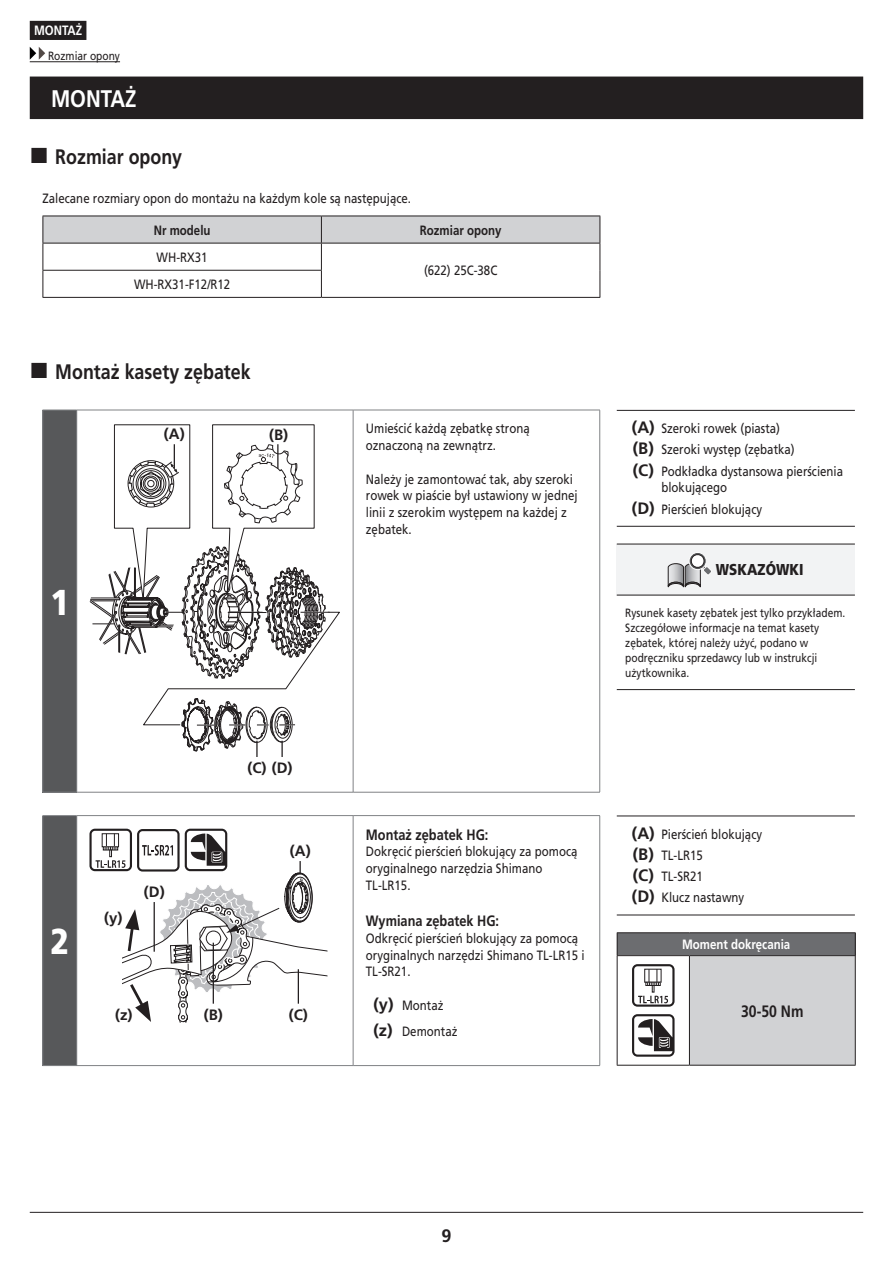
<style>
.page{position:relative;width:893px;height:1263px;background:#fff}
.page>*{position:absolute;margin:0;border:0;box-sizing:border-box;transform-origin:0 0}
.t1{font:900 36px "Frutiger LT Pro";color:#fff;scale:.85 1}
.t2{font:700 24px "Frutiger LT Pro";color:#fff;scale:.85 1}
.t3{font:700 21px "Frutiger LT Pro";color:#231f20;scale:.85 1}
.t4{font:700 18px "Frutiger LT Pro";color:#231f20}
.t5{font:700 16.5px "Frutiger LT Pro";color:#231f20;scale:.85 1}
.t6{font:900 15.75px "Frutiger LT Pro";color:#231f20;scale:.85 1}
.t7{font:700 15px "Frutiger LT Pro";color:#231f20;scale:.85 1}
.t8{font:700 15px "Frutiger LT Pro";color:#231f20}
.t9{font:13.5px/16.8px "Frutiger LT Pro";color:#231f20;scale:.85 1}
.t10{font:700 13.5px "Frutiger LT Pro";color:#fff;scale:.85 1}
.t11{font:700 13.5px "Frutiger LT Pro";color:#231f20;scale:.85 1}
.t12{font:12px/15px "Frutiger LT Pro";color:#231f20;scale:.85 1}
.s1{font-weight:700;font-size:16.5px}
</style>
<div class="page">
<hr style="left:30px;top:1212px;width:833px;height:1px;background:#231f20">
<div style="left:30px;top:21px;width:56px;height:19px;background:#231f20"></div>
<hr style="left:30px;top:61px;width:90px;height:1px;background:#231f20">
<svg style="left:30px;top:47px;width:15px;height:13px"></svg>
<div style="left:30px;top:77px;width:833px;height:42px;background:#231f20"></div>
<hr style="left:321px;top:297px;width:279px;height:1px;background:#231f20">
<svg style="left:43px;top:216px;width:558px;height:81px"></svg>
<hr style="left:43px;top:297px;width:278px;height:1px;background:#231f20">
<div style="left:43px;top:410px;width:34px;height:382px;background:#57585a"></div>
<hr style="left:43px;top:410px;width:34px;height:1px;background:#808285">
<hr style="left:42px;top:410px;width:1px;height:382px;background:#808285">
<hr style="left:77px;top:410px;width:276px;height:1px;background:#808285">
<hr style="left:76px;top:410px;width:1px;height:382px;background:#808285">
<hr style="left:353px;top:410px;width:247px;height:1px;background:#808285">
<hr style="left:353px;top:410px;width:1px;height:382px;background:#808285">
<hr style="left:599px;top:410px;width:1px;height:382px;background:#808285">
<hr style="left:43px;top:792px;width:34px;height:1px;background:#808285">
<hr style="left:77px;top:792px;width:276px;height:1px;background:#808285">
<hr style="left:353px;top:792px;width:247px;height:1px;background:#808285">
<svg style="left:89px;top:424px;width:251px;height:333px"></svg>
<hr style="left:617px;top:526px;width:238px;height:1px;background:#231f20">
<hr style="left:617px;top:410px;width:238px;height:1px;background:#231f20">
<div style="left:617px;top:544px;width:238px;height:51px;background:#f2f3f4"></div>
<hr style="left:617px;top:544px;width:238px;height:1px;background:#231f20">
<hr style="left:617px;top:595px;width:238px;height:1px;background:#231f20">
<hr style="left:617px;top:689px;width:238px;height:1px;background:#231f20">
<div style="left:689px;top:552px;width:18px;height:18px;border:1px solid #fff;border-radius:50%"></div>
<svg style="left:668px;top:554px;width:43px;height:33px"></svg>
<div style="left:43px;top:815px;width:34px;height:250px;background:#57585a"></div>
<hr style="left:43px;top:815px;width:34px;height:1px;background:#808285">
<hr style="left:42px;top:816px;width:1px;height:249px;background:#808285">
<hr style="left:77px;top:815px;width:276px;height:1px;background:#808285">
<hr style="left:76px;top:816px;width:1px;height:249px;background:#808285">
<hr style="left:353px;top:815px;width:247px;height:1px;background:#808285">
<hr style="left:353px;top:816px;width:1px;height:249px;background:#808285">
<hr style="left:599px;top:816px;width:1px;height:249px;background:#808285">
<hr style="left:43px;top:1065px;width:34px;height:1px;background:#808285">
<hr style="left:77px;top:1065px;width:276px;height:1px;background:#808285">
<hr style="left:353px;top:1065px;width:247px;height:1px;background:#808285">
<svg style="left:89px;top:829px;width:238px;height:194px"></svg>
<hr style="left:617px;top:915px;width:238px;height:1px;background:#231f20">
<hr style="left:617px;top:815px;width:238px;height:1px;background:#231f20">
<div style="left:617px;top:933px;width:238px;height:23px;background:#6c6d70"></div>
<div style="left:689px;top:956px;width:166px;height:109px;background:#d1d2d4"></div>
<hr style="left:617px;top:932px;width:72px;height:1px;background:#231f20">
<svg style="left:617px;top:933px;width:1px;height:22px"></svg>
<hr style="left:689px;top:932px;width:167px;height:1px;background:#231f20">
<svg style="left:855px;top:933px;width:1px;height:22px"></svg>
<hr style="left:617px;top:955px;width:72px;height:1px;background:#231f20">
<hr style="left:617px;top:956px;width:1px;height:109px;background:#231f20">
<hr style="left:689px;top:955px;width:167px;height:1px;background:#231f20">
<hr style="left:689px;top:956px;width:1px;height:109px;background:#231f20">
<hr style="left:855px;top:956px;width:1px;height:109px;background:#231f20">
<hr style="left:617px;top:1065px;width:72px;height:1px;background:#231f20">
<hr style="left:689px;top:1065px;width:167px;height:1px;background:#231f20">
<svg style="left:632px;top:964px;width:43px;height:43px"></svg>
<svg style="left:632px;top:1014px;width:42px;height:43px"></svg>
<p class="t10" style="left:34px;top:22px;width:58px">MONTAŻ</p>
<p class="t12" style="left:48px;top:48px;width:86px">Rozmiar opony</p>
<h2 class="t2" style="left:51px;top:84px;width:102px">MONTAŻ</h2>
<h3 class="t3" style="left:55px;top:144px;width:151px">Rozmiar opony</h3>
<p class="t9" style="left:43px;top:190px;width:435px">Zalecane rozmiary opon do montażu na każdym kole są następujące.</p>
<p class="t11" style="left:154px;top:222px;width:68px">Nr modelu</p>
<p class="t11" style="left:420px;top:222px;width:98px">Rozmiar opony</p>
<p class="t9" style="left:157px;top:249px;width:62px">WH-RX31</p>
<p class="t9" style="left:424px;top:262px;width:88px">(622) 25C-38C</p>
<p class="t9" style="left:134px;top:276px;width:115px">WH-RX31-F12/R12</p>
<h3 class="t3" style="left:55px;top:360px;width:231px">Montaż kasety zębatek</h3>
<h1 class="t1" style="left:50px;top:580px;width:24px">1</h1>
<p class="t8" style="left:164px;top:425px;width:22px">(A)</p>
<p class="t8" style="left:269px;top:426px;width:21px">(B)</p>
<p class="t9" style="left:366px;top:420px;width:194px">Umieścić każdą zębatkę stroną oznaczoną na zewnątrz.</p>
<p class="t9" style="left:366px;top:470px;width:251px">Należy je zamontować tak, aby szeroki rowek w piaście był ustawiony w jednej linii z szerokim występem na każdej z zębatek.</p>
<h1 class="t1" style="left:50px;top:920px;width:24px">2</h1>
<p class="t8" style="left:104px;top:909px;width:20px">(y)</p>
<p class="t8" style="left:144px;top:883px;width:22px">(D)</p>
<p class="t8" style="left:115px;top:1006px;width:19px">(z)</p>
<p class="t8" style="left:247px;top:759px;width:47px">(C) (D)</p>
<p class="t8" style="left:290px;top:842px;width:22px">(A)</p>
<p class="t8" style="left:204px;top:1006px;width:21px">(B)</p>
<p class="t8" style="left:289px;top:1006px;width:21px">(C)</p>
<p class="t7" style="left:366px;top:825px;width:146px">Montaż zębatek HG:</p>
<p class="t9" style="left:366px;top:843px;width:251px">Dokręcić pierścień blokujący za pomocą oryginalnego narzędzia Shimano<br>TL-LR15.</p>
<p class="t7" style="left:366px;top:912px;width:158px">Wymiana zębatek HG:</p>
<p class="t9" style="left:366px;top:930px;width:259px">Odkręcić pierścień blokujący za pomocą oryginalnych narzędzi Shimano TL-LR15 i<br>TL-SR21.</p>
<p class="t9" style="left:373px;top:993px;width:101px;line-height:25.2px"><span class="s1">(y)</span> Montaż <span class="s1">(z)</span> Demontaż</p>
<p class="t9" style="left:632px;top:418px;width:250px;line-height:21.1px"><span class="s1">(A)</span> Szeroki rowek (piasta)<br><span class="s1">(B)</span> Szeroki występ (zębatka)<br><span class="s1">(C)</span> Podkładka dystansowa pierścienia</p>
<p class="t9" style="left:632px;top:477px;width:155px;line-height:21.1px;text-align:center">blokującego<br><span class="s1">(D)</span> Pierścień blokujący</p>
<p class="t6" style="left:716px;top:560px;width:105px">WSKAZÓWKI</p>
<p class="t12" style="left:625px;top:605px;width:260px">Rysunek kasety zębatek jest tylko przykładem.<br>Szczegółowe informacje na temat kasety zębatek, której należy użyć, podano w podręczniku sprzedawcy lub w instrukcji użytkownika.</p>
<p class="t9" style="left:632px;top:824px;width:155px;line-height:21.1px"><span class="s1">(A)</span> Pierścień blokujący <span class="s1">(B)</span> TL-LR15<br><span class="s1">(C)</span> TL-SR21<br><span class="s1">(D)</span> Klucz nastawny</p>
<p class="t10" style="left:682px;top:937px;width:129px">Moment dokręcania</p>
<p class="t5" style="left:741px;top:1001px;width:75px">30-50 Nm</p>
<h3 class="t4" style="left:441px;top:1225px;width:12px">9</h3>
</div>
